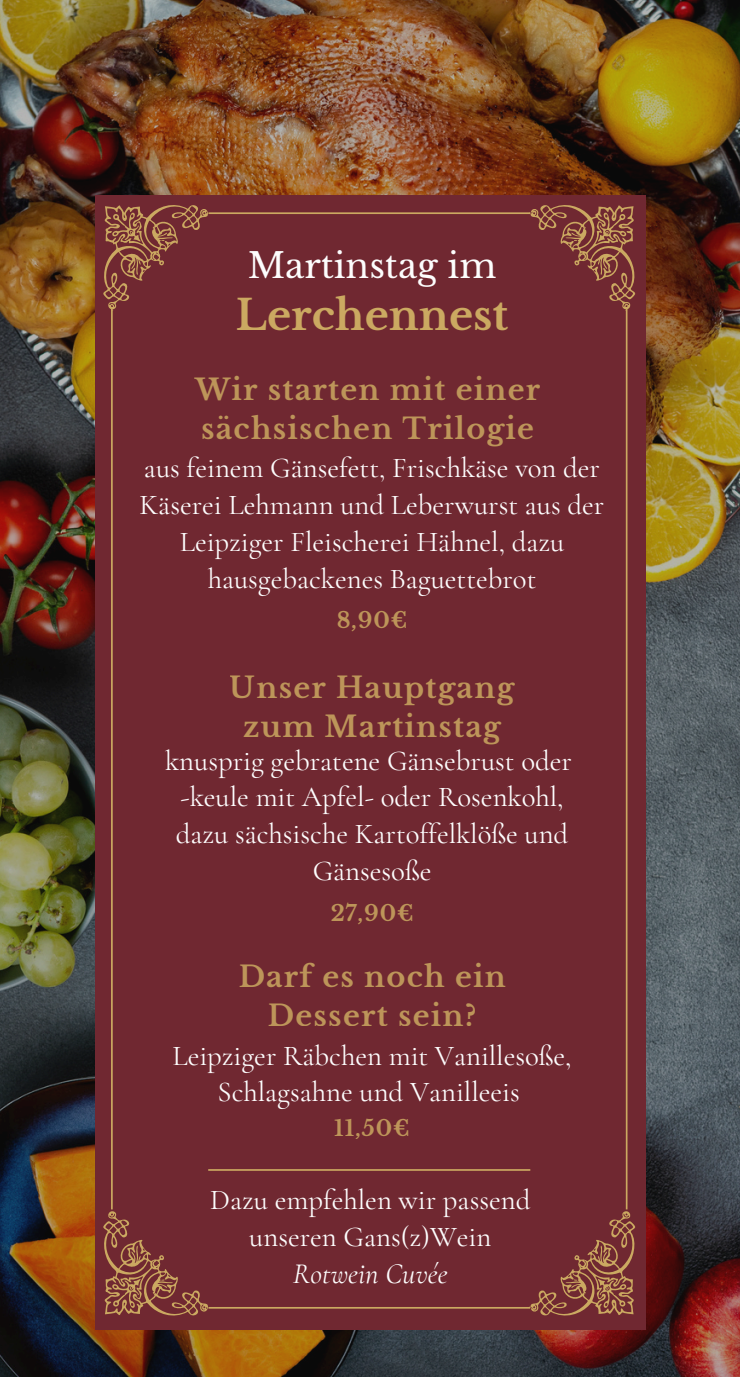
<style>
.page{position:relative;width:740px;height:1377px;background:#fff}
.page>*{position:absolute;margin:0;border:0;box-sizing:border-box;transform-origin:0 0}
.t1{font:700 41.4px "Libre Baskerville";color:#cba961}
.t2{font:34.43px "Libre Baskerville";color:#fdfdfd}
.t3{font:28.8px/37.1px "Cormorant Garamond";color:#fdfdfd;text-align:center}
.t4{font:700 28.8px/38.7px "Libre Baskerville";letter-spacing:.045em;color:#cba961;text-align:center}
.t5{font:700 21.82px "Libre Baskerville";letter-spacing:.045em;color:#cba961}
.s1{font-style:italic}
</style>
<div class="page">
<img style="left:0;top:0;width:739px;height:1377px">
<div style="left:95px;top:195px;width:550px;height:1134px;background:#702831"></div>
<svg style="left:529px;top:1211px;width:107px;height:105px"></svg>
<svg style="left:529px;top:205px;width:107px;height:106px"></svg>
<svg style="left:103px;top:205px;width:105px;height:105px"></svg>
<svg style="left:103px;top:1211px;width:105px;height:105px"></svg>
<hr style="left:208px;top:1307px;width:321px;height:2px;background:#cba961">
<hr style="left:208px;top:212px;width:321px;height:2px;background:#cba961">
<hr style="left:111px;top:307px;width:2px;height:902px;background:#cba961">
<hr style="left:625px;top:307px;width:2px;height:902px;background:#cba961">
<hr style="left:208px;top:1169px;width:322px;height:2px;background:#cba961">
<h4 class="t2" style="left:247px;top:245px;width:250px">Martinstag im</h4>
<h3 class="t1" style="left:236px;top:290px;width:274px">Lerchennest</h3>
<p class="t4" style="left:195px;top:371px;width:346px;text-align:left">Wir starten mit einer sächsischen Trilogie</p>
<p class="t3" style="left:139px;top:449px;width:466px">aus feinem Gänsefett, Frischkäse von der Käserei Lehmann und Leberwurst aus der Leipziger Fleischerei Hähnel, dazu hausgebackenes Baguettebrot</p>
<p class="t5" style="left:336px;top:607px;width:73px">8,90€</p>
<p class="t4" style="left:230px;top:669px;width:286px">Unser Hauptgang zum Martinstag</p>
<p class="t3" style="left:165px;top:742px;width:408px">knusprig gebratene Gänsebrust oder -keule mit Apfel- oder Rosenkohl, dazu sächsische Kartoffelklöße und<br>Gänsesoße</p>
<p class="t5" style="left:330px;top:900px;width:85px">27,90€</p>
<p class="t4" style="left:238px;top:957px;width:269px">Darf es noch ein<br>Dessert sein?</p>
<h2 class="t3" style="left:172px;top:1037px;width:400px">Leipziger Räbchen mit Vanillesoße,<br>Schlagsahne und Vanilleeis</h2>
<p class="t5" style="left:334px;top:1114px;width:77px">11,50€</p>
<h1 class="t3" style="left:210px;top:1181px;width:321px">Dazu empfehlen wir passend unseren Gans(z)Wein<br><span class="s1">Rotwein Cuvée</span></h1>
</div>
